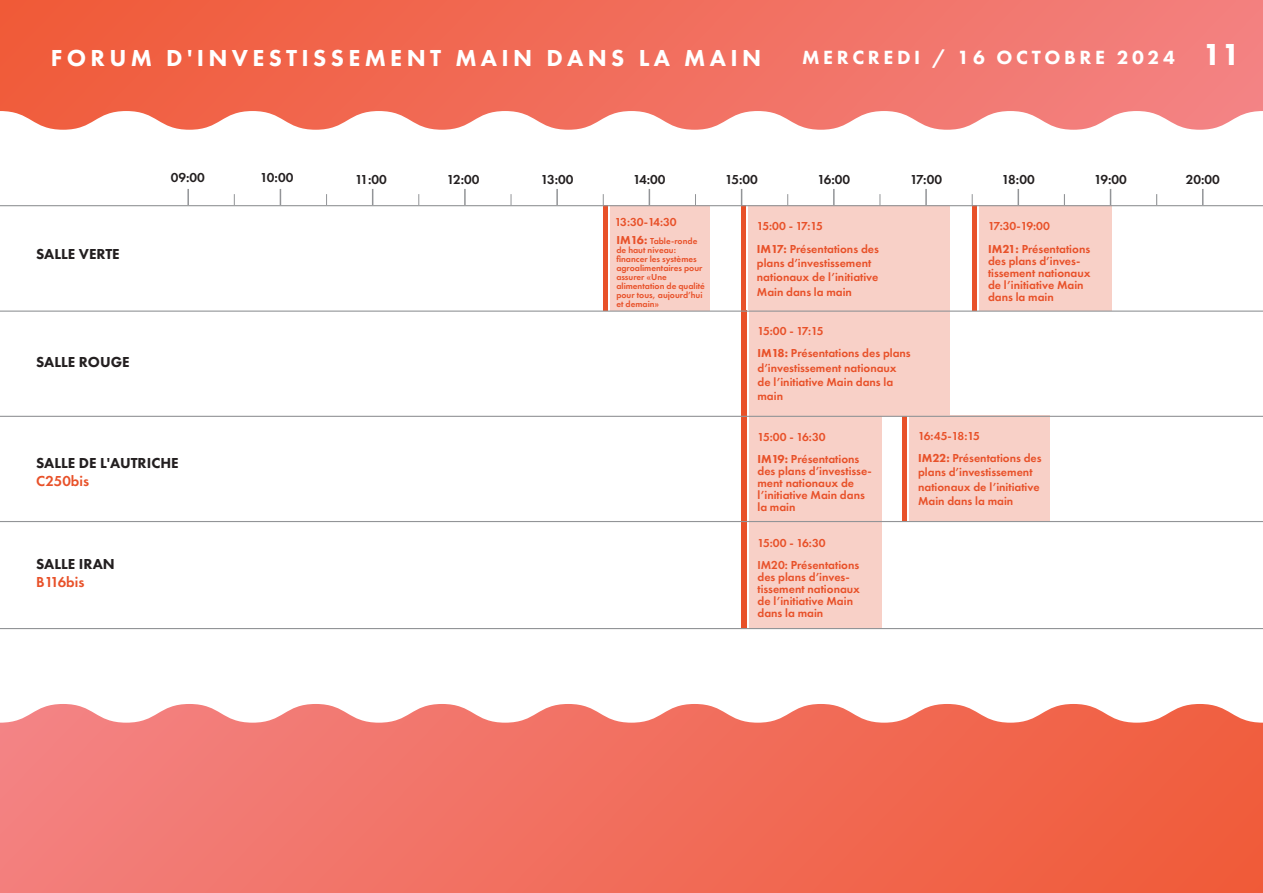
<style>
.page{position:relative;width:1263px;height:893px;background:#fff}
.page>*{position:absolute;margin:0;border:0;box-sizing:border-box;transform-origin:0 0}
.t1{font:800 24px "Futura PT";letter-spacing:.18em;color:#fff}
.t2{font:800 19.8px "Futura PT";letter-spacing:.18em;color:#fff}
.t3{font:800 15px "Futura PT";color:#231f20}
.t4{font:600 15px "Futura PT";color:#e85129}
.t5{font:600 13.5px "Futura PT";color:#231f20}
.t6{font:600 12px/12px "Futura PT";color:#e85129}
.t7{font:600 9px/9px "Futura PT";color:#e85129}
.s1{font-size:31.5px}
.s2{font-weight:800;font-size:12px}
.s3{font-weight:800}
</style>
<div class="page">
<div style="left:604px;top:206px;width:106px;height:105px;background:#f8d0c7"></div>
<div style="left:603px;top:206px;width:5px;height:105px;background:#e85129"></div>
<hr style="left:608px;top:206px;width:2px;height:105px;background:#fff">
<div style="left:742px;top:206px;width:208px;height:105px;background:#f8d0c7"></div>
<div style="left:741px;top:206px;width:5px;height:105px;background:#e85129"></div>
<hr style="left:746px;top:206px;width:2px;height:105px;background:#fff">
<div style="left:973px;top:206px;width:139px;height:105px;background:#f8d0c7"></div>
<div style="left:972px;top:206px;width:5px;height:105px;background:#e85129"></div>
<hr style="left:977px;top:206px;width:2px;height:105px;background:#fff">
<div style="left:903px;top:415px;width:146px;height:105px;background:#f8d0c7"></div>
<div style="left:902px;top:415px;width:5px;height:105px;background:#e85129"></div>
<hr style="left:907px;top:415px;width:2px;height:105px;background:#fff">
<div style="left:743px;top:310px;width:207px;height:106px;background:#f8d0c7"></div>
<div style="left:742px;top:310px;width:5px;height:106px;background:#e85129"></div>
<hr style="left:747px;top:310px;width:1px;height:106px;background:#fff">
<div style="left:743px;top:417px;width:138px;height:105px;background:#f8d0c7"></div>
<div style="left:742px;top:417px;width:5px;height:105px;background:#e85129"></div>
<hr style="left:747px;top:417px;width:1px;height:105px;background:#fff">
<div style="left:743px;top:522px;width:138px;height:105px;background:#f8d0c7"></div>
<div style="left:742px;top:522px;width:5px;height:105px;background:#e85129"></div>
<hr style="left:747px;top:522px;width:1px;height:105px;background:#fff">
<hr style="left:0;top:205px;width:1263px;height:1px;background:#929497">
<hr style="left:0;top:311px;width:1263px;height:1px;background:#929497">
<hr style="left:0;top:416px;width:1263px;height:1px;background:#929497">
<hr style="left:0;top:521px;width:1263px;height:1px;background:#929497">
<hr style="left:0;top:628px;width:1263px;height:1px;background:#929497">
<svg style="left:0;top:0;width:1263px;height:130px;background:#f27868"></svg>
<svg style="left:0;top:704px;width:1263px;height:189px;background:#f27565"></svg>
<svg style="left:280px;top:189px;width:1px;height:16px"></svg>
<svg style="left:187px;top:189px;width:2px;height:16px"></svg>
<svg style="left:372px;top:189px;width:1px;height:16px"></svg>
<svg style="left:464px;top:189px;width:2px;height:16px"></svg>
<svg style="left:556px;top:189px;width:2px;height:16px"></svg>
<svg style="left:649px;top:189px;width:1px;height:16px"></svg>
<svg style="left:741px;top:189px;width:1px;height:16px"></svg>
<svg style="left:833px;top:189px;width:2px;height:16px"></svg>
<svg style="left:925px;top:189px;width:2px;height:16px"></svg>
<svg style="left:1017px;top:189px;width:2px;height:16px"></svg>
<svg style="left:1110px;top:189px;width:1px;height:16px"></svg>
<svg style="left:1202px;top:189px;width:1px;height:16px"></svg>
<h1 class="t1" style="left:51px;top:43px;width:712px">FORUM D'INVESTISSEMENT MAIN DANS LA MAIN</h1>
<h2 class="t2" style="left:802px;top:45px;width:440px">MERCREDI / 16 OCTOBRE 2024 <span class="s1">11</span></h2>
<p class="t5" style="left:171px;top:170px;width:36px">09:00</p>
<p class="t5" style="left:260px;top:170px;width:35px">10:00</p>
<p class="t5" style="left:355px;top:171px;width:33px">11:00</p>
<p class="t5" style="left:447px;top:171px;width:34px">12:00</p>
<p class="t5" style="left:541px;top:171px;width:34px">13:00</p>
<p class="t5" style="left:633px;top:171px;width:34px">14:00</p>
<p class="t5" style="left:725px;top:171px;width:34px">15:00</p>
<p class="t5" style="left:817px;top:171px;width:34px">16:00</p>
<p class="t5" style="left:910px;top:171px;width:33px">17:00</p>
<p class="t5" style="left:1002px;top:171px;width:34px">18:00</p>
<p class="t5" style="left:1094px;top:171px;width:34px">19:00</p>
<p class="t5" style="left:1186px;top:171px;width:36px">20:00</p>
<p class="t6" style="left:615px;top:215px;width:63px">13:30-14:30</p>
<p class="t6" style="left:757px;top:220px;width:68px">15:00 - 17:15</p>
<p class="t6" style="left:988px;top:220px;width:63px">17:30-19:00</p>
<p class="t3" style="left:36px;top:244px;width:85px">SALLE VERTE</p>
<p class="t7" style="left:616px;top:237px;width:90px"><span class="s2">IM16:</span> Table-ronde de haut niveau: financer les systèmes agroalimentaires pour assurer «Une alimentation de qualité pour tous, aujourd’hui et demain»</p>
<p class="t6" style="left:757px;top:241px;width:124px;line-height:14.4px"><span class="s3">IM17:</span> Présentations des plans d’investissement nationaux de l’initiative<br>Main dans la main</p>
<p class="t6" style="left:988px;top:242px;width:104px"><span class="s3">IM21:</span> Présentations des plans d’inves&shy;tissement nationaux de l’initiative Main dans la main</p>
<p class="t6" style="left:757px;top:325px;width:68px">15:00 - 17:15</p>
<p class="t3" style="left:36px;top:353px;width:95px">SALLE ROUGE</p>
<p class="t6" style="left:757px;top:346px;width:155px;line-height:14.4px"><span class="s3">IM18:</span> Présentations des plans d’investissement nationaux de l’initiative Main dans la main</p>
<p class="t6" style="left:757px;top:431px;width:70px">15:00 - 16:30</p>
<p class="t6" style="left:918px;top:429px;width:63px">16:45-18:15</p>
<p class="t3" style="left:36px;top:453px;width:144px">SALLE DE L'AUTRICHE</p>
<p class="t4" style="left:36px;top:471px;width:54px">C250bis</p>
<p class="t6" style="left:757px;top:453px;width:116px"><span class="s3">IM19:</span> Présentations des plans d’investisse&shy;ment nationaux de l’initiative Main dans la main</p>
<p class="t6" style="left:918px;top:451px;width:125px;line-height:14.4px"><span class="s3">IM22:</span> Présentations des plans d’investissement nationaux de l’initiative<br>Main dans la main</p>
<p class="t6" style="left:757px;top:536px;width:70px">15:00 - 16:30</p>
<p class="t3" style="left:36px;top:554px;width:80px">SALLE IRAN</p>
<p class="t4" style="left:36px;top:572px;width:50px">B116bis</p>
<p class="t6" style="left:757px;top:559px;width:104px">IM20: Présentations des plans d’inves&shy;tissement nationaux de l’initiative Main dans la main</p>
</div>
